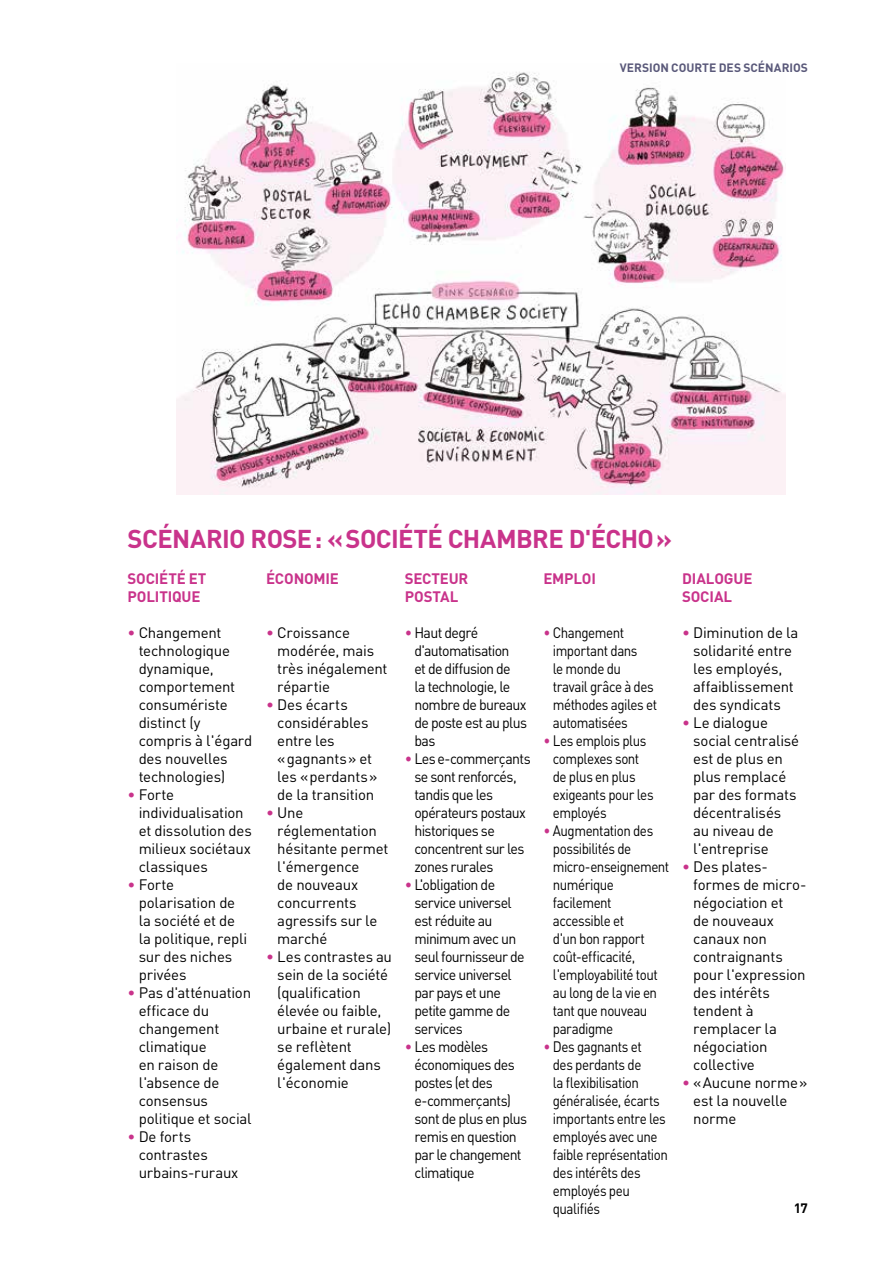
<style>
.page{position:relative;width:893px;height:1263px;background:#fff}
.page>*{position:absolute;margin:0;border:0;box-sizing:border-box;transform-origin:0 0}
.t1{font:700 25.5px "DIN";letter-spacing:-.025em;color:#c9338b}
.t2{font:15px/18px "DIN";letter-spacing:-.02em;color:#000}
.t3{font:15px/18px "DIN";letter-spacing:-.02em;color:#000;scale:.89 1}
.t4{font:15px/18px "DIN";letter-spacing:-.045em;color:#000;scale:.94 1}
.t5{font:700 15px/18px "DIN";letter-spacing:-.01em;color:#c9338b}
.t6{font:700 13.5px "DIN";color:#000}
.t7{font:700 12px "DIN";color:#5a597a}
.s1{color:#c9338b}
</style>
<div class="page">
<img style="left:177px;top:72px;width:608px;height:422px">
<p class="t7" style="left:620px;top:60px;width:190px">VERSION COURTE DES SCÉNARIOS</p>
<h1 class="t1" style="left:128px;top:522px;width:546px">SCÉNARIO ROSE: «SOCIÉTÉ CHAMBRE D'ÉCHO»</h1>
<p class="t5" style="left:128px;top:569px;width:80px">SOCIÉTÉ ET<br>POLITIQUE</p>
<p class="t2" style="left:139px;top:623px;width:115px;text-indent:-11px"><span class="s1">•</span> Changement technologique dynamique, comportement consumériste distinct (y compris à l'égard des nouvelles technologies)</p>
<p class="t2" style="left:139px;top:785px;width:115px;text-indent:-11px"><span class="s1">•</span> Forte individualisation et dissolution des milieux sociétaux classiques</p>
<p class="t2" style="left:139px;top:875px;width:110px;text-indent:-11px"><span class="s1">•</span> Forte polarisation de la société et de la politique, repli sur des niches privées</p>
<p class="t2" style="left:139px;top:983px;width:114px;text-indent:-11px"><span class="s1">•</span> Pas d'atténuation efficace du changement climatique<br>en raison de l'absence de consensus politique et social</p>
<p class="t2" style="left:139px;top:1127px;width:101px;text-indent:-11px"><span class="s1">•</span> De forts contrastes urbains-ruraux</p>
<p class="t5" style="left:266px;top:569px;width:74px">ÉCONOMIE</p>
<p class="t5" style="left:543px;top:569px;width:54px">EMPLOI</p>
<p class="t5" style="left:405px;top:569px;width:65px">SECTEUR<br>POSTAL</p>
<p class="t4" style="left:414px;top:623px;width:121px;text-indent:-10px"><span class="s1">•</span> Haut degré d'automatisation<br>et de diffusion de<br>la technologie, le nombre de bureaux de poste est au plus bas</p>
<p class="t4" style="left:414px;top:749px;width:125px;text-indent:-10px"><span class="s1">•</span> Les e-commerçants se sont renforcés, tandis que les opérateurs postaux historiques se concentrent sur les zones rurales</p>
<p class="t4" style="left:414px;top:875px;width:119px;text-indent:-10px"><span class="s1">•</span> L'obligation de service universel est réduite au minimum avec un seul fournisseur de service universel par pays et une petite gamme de services</p>
<p class="t4" style="left:414px;top:1037px;width:122px;text-indent:-10px"><span class="s1">•</span> Les modèles économiques des postes (et des e-commerçants) sont de plus en plus remis en question par le changement climatique</p>
<p class="t3" style="left:553px;top:623px;width:119px;text-indent:-9px"><span class="s1">•</span> Changement important dans<br>le monde du travail grâce à des méthodes agiles et automatisées</p>
<p class="t3" style="left:553px;top:731px;width:115px;text-indent:-9px"><span class="s1">•</span> Les emplois plus complexes sont de plus en plus exigeants pour les employés</p>
<p class="t3" style="left:553px;top:821px;width:132px;text-indent:-9px"><span class="s1">•</span> Augmentation des possibilités de micro-enseignement numérique facilement accessible et<br>d'un bon rapport coût-efficacité, l'employabilité tout au long de la vie en tant que nouveau paradigme</p>
<p class="t3" style="left:553px;top:1037px;width:131px;text-indent:-9px"><span class="s1">•</span> Des gagnants et<br>des perdants de<br>la flexibilisation généralisée, écarts importants entre les employés avec une faible représentation des intérêts des employés peu qualifiés</p>
<p class="t2" style="left:277px;top:623px;width:112px;text-indent:-11px"><span class="s1">•</span> Croissance modérée, mais très inégalement répartie</p>
<p class="t2" style="left:277px;top:695px;width:102px;text-indent:-11px"><span class="s1">•</span> Des écarts considérables entre les «gagnants» et les «perdants» de la transition</p>
<p class="t2" style="left:277px;top:803px;width:113px;text-indent:-11px"><span class="s1">•</span> Une réglementation hésitante permet l'émergence<br>de nouveaux concurrents agressifs sur le marché</p>
<p class="t2" style="left:277px;top:947px;width:116px;text-indent:-11px"><span class="s1">•</span> Les contrastes au sein de la société (qualification élevée ou faible, urbaine et rurale) se reflètent également dans l'économie</p>
<p class="t5" style="left:682px;top:569px;width:72px">DIALOGUE<br>SOCIAL</p>
<p class="t2" style="left:682px;top:623px;width:118px;text-align:center"><span class="s1">•</span> Diminution de la solidarité entre les employés, affaiblissement des syndicats</p>
<p class="t2" style="left:693px;top:713px;width:108px;text-indent:-11px"><span class="s1">•</span> Le dialogue social centralisé est de plus en plus remplacé par des formats décentralisés au niveau de l'entreprise</p>
<p class="t2" style="left:693px;top:857px;width:115px;text-indent:-11px"><span class="s1">•</span> Des plates&shy;formes de micro&shy;négociation et<br>de nouveaux canaux non contraignants pour l'expression des intérêts tendent à remplacer la négociation collective</p>
<p class="t2" style="left:693px;top:1073px;width:116px;text-indent:-11px"><span class="s1">•</span> «Aucune norme» est la nouvelle norme</p>
<p class="t6" style="left:794px;top:1199px;width:16px">17</p>
</div>
